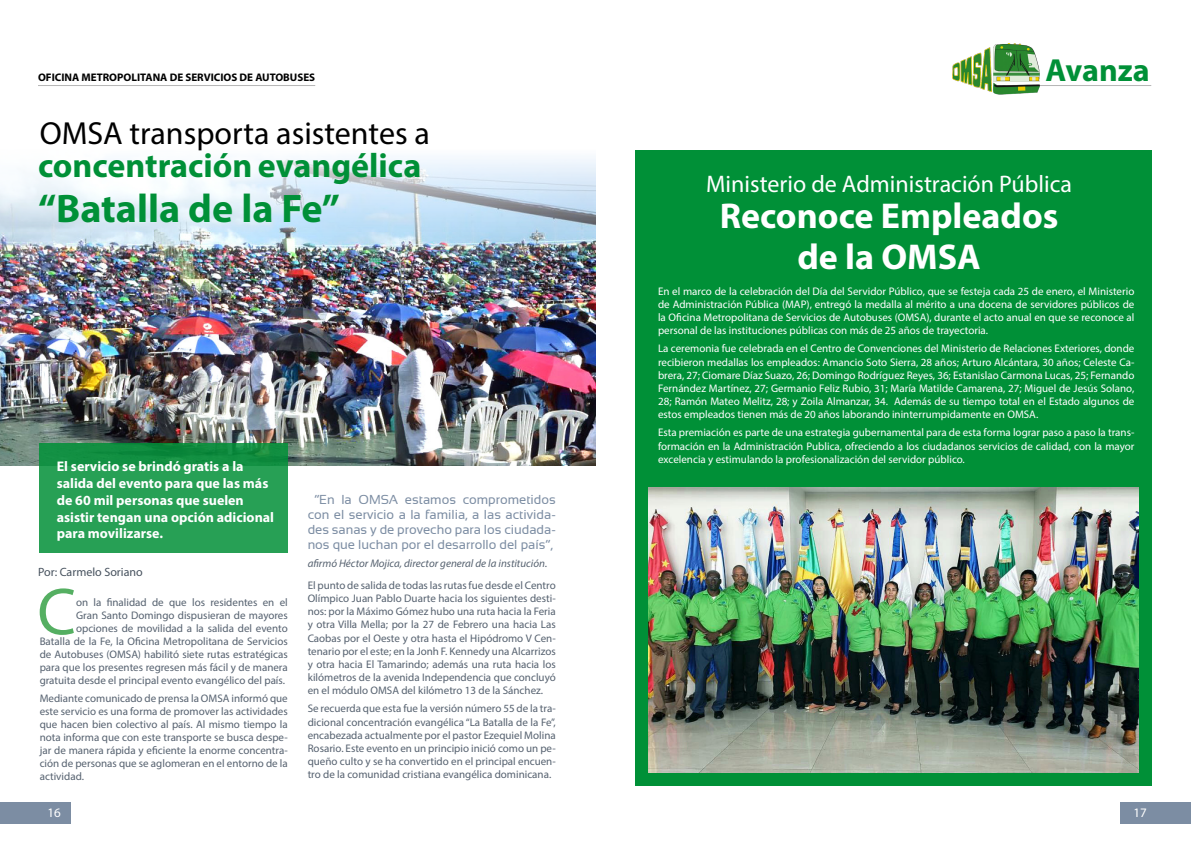
<style>
.page{position:relative;width:1191px;height:842px;background:#fff}
.page>*{position:absolute;margin:0;border:0;box-sizing:border-box;transform-origin:0 0}
.t1{font:66.9px "Myriad Pro";color:#55af62}
.t2{font:700 40px "Myriad Pro";color:#009037}
.t3{font:700 36px/40.5px "Myriad Pro";color:#fff;text-align:center}
.t4{font:700 34px "Myriad Pro";color:#009037}
.t5{font:32px "Myriad Pro";color:#000}
.t6{font:700 32px "Myriad Pro";color:#009037}
.t7{font:24px "Myriad Pro";color:#fff}
.t8{font:700 14px/16.8px "Myriad Pro";color:#fff}
.t9{font:13px/15px "Sansation";color:#7c8da3;text-align:center}
.t10{font:13px "Myriad Pro";color:#fff}
.t11{font:12px "Myriad Pro";color:#47525e}
.t12{font:11px/13.2px "Myriad Pro";color:#55616f;text-align:justify}
.t13{font:11px/13.2px "Myriad Pro";color:#fff;text-align:justify}
.t14{font:italic 11px "Myriad Pro";color:#55616f}
.t15{font:700 11px "Myriad Pro";color:#000}
</style>
<div class="page">
<div style="left:635px;top:150px;width:516px;height:636px;background:#009037"></div>
<img style="left:0;top:158px;width:595px;height:308px">
<svg style="left:40px;top:444px;width:248px;height:109px;background:#229c50"></svg>
<img style="left:648px;top:488px;width:490px;height:285px">
<hr style="left:38px;top:85px;width:277px;height:1px;background:#000">
<div style="left:0;top:802px;width:71px;height:21px;background:#7c8da3"></div>
<div style="left:1120px;top:802px;width:71px;height:21px;background:#7c8da3"></div>
<hr style="left:1038px;top:85px;width:113px;height:1px;background:#000">
<img style="left:952px;top:44px;width:88px;height:51px">
<p class="t15" style="left:38px;top:70px;width:279px">OFICINA METROPOLITANA DE SERVICIOS DE AUTOBUSES</p>
<h3 class="t5" style="left:40px;top:114px;width:392px">OMSA transporta asistentes a</h3>
<h3 class="t4" style="left:38px;top:143px;width:385px">concentración evangélica</h3>
<h2 class="t2" style="left:38px;top:182px;width:303px">“Batalla de la Fe”</h2>
<p class="t8" style="left:57px;top:457px;width:219px">El servicio se brindó gratis a la salida del evento para que las más de 60 mil personas que suelen asistir tengan una opción adicional para movilizarse.</p>
<p class="t11" style="left:38px;top:564px;width:106px">Por: Carmelo Soriano</p>
<h1 class="t1" style="left:37px;top:570px;width:40px">C</h1>
<p class="t12" style="left:40px;top:596px;width:250px;text-align:right">on la finalidad de que los residentes en el<br>Gran Santo Domingo dispusieran de mayores opciones de movilidad a la salida del evento<br>Batalla de la Fe, la Oficina Metropolitana de Servicios de Autobuses (OMSA) habilitó siete rutas estratégicas para que los presentes regresen más fácil y de manera gratuita desde el principal evento evangélico del país.</p>
<p class="t12" style="left:40px;top:692px;width:250px">Mediante comunicado de prensa la OMSA informó que este servicio es una forma de promover las actividades que hacen bien colectivo al país. Al mismo tiempo la nota informa que con este transporte se busca despe&shy;jar de manera rápida y eficiente la enorme concentra&shy;ción de personas que se aglomeran en el entorno de la actividad.</p>
<p class="t9" style="left:308px;top:492px;width:250px">“En la OMSA estamos comprometidos con el servicio a la familia, a las activida&shy;des sanas y de provecho para los ciudada&shy;nos que luchan por el desarrollo del país”,</p>
<p class="t14" style="left:308px;top:556px;width:241px">afirmó Héctor Mojica, director general de la institución.</p>
<p class="t12" style="left:308px;top:578px;width:250px">El punto de salida de todas las rutas fue desde el Centro Olímpico Juan Pablo Duarte hacia los siguientes desti&shy;nos: por la Máximo Gómez hubo una ruta hacia la Feria y otra Villa Mella; por la 27 de Febrero una hacia Las Caobas por el Oeste y otra hasta el Hipódromo V Cen&shy;tenario por el este; en la Jonh F. Kennedy una Alcarrizos y otra hacia El Tamarindo; además una ruta hacia los kilómetros de la avenida Independencia que concluyó en el módulo OMSA del kilómetro 13 de la Sánchez.</p>
<p class="t12" style="left:308px;top:702px;width:250px">Se recuerda que esta fue la versión número 55 de la tra&shy;dicional concentración evangélica “La Batalla de la Fe”, encabezada actualmente por el pastor Ezequiel Molina Rosario. Este evento en un principio inició como un pe&shy;queño culto y se ha convertido en el principal encuen&shy;tro de la comunidad cristiana evangélica dominicana.</p>
<h3 class="t6" style="left:1045px;top:49px;width:106px">Avanza</h3>
<h3 class="t7" style="left:706px;top:169px;width:368px">Ministerio de Administración Pública</h3>
<h3 class="t3" style="left:719px;top:194px;width:340px">Reconoce Empleados de la OMSA</h3>
<p class="t13" style="left:658px;top:284px;width:478px">En el marco de la celebración del Día del Servidor Público, que se festeja cada 25 de enero, el Ministerio de Administración Pública (MAP), entregó la medalla al mérito a una docena de servidores públicos de la Oficina Metropolitana de Servicios de Autobuses (OMSA), durante el acto anual en que se reconoce al personal de las instituciones públicas con más de 25 años de trayectoria.</p>
<p class="t13" style="left:658px;top:342px;width:478px">La ceremonia fue celebrada en el Centro de Convenciones del Ministerio de Relaciones Exteriores, donde recibieron medallas los empleados: Amancio Soto Sierra, 28 años; Arturo Alcántara, 30 años; Celeste Ca&shy;brera, 27; Ciomare Díaz Suazo, 26; Domingo Rodríguez Reyes, 36; Estanislao Carmona Lucas, 25; Fernando Fernández Martínez, 27; Germanio Feliz Rubio, 31; María Matilde Camarena, 27; Miguel de Jesús Solano, 28; Ramón Mateo Melitz, 28; y Zoila Almanzar, 34. Además de su tiempo total en el Estado algunos de estos empleados tienen más de 20 años laborando ininterrumpidamente en OMSA.</p>
<p class="t13" style="left:658px;top:426px;width:478px">Esta premiación es parte de una estrategia gubernamental para de esta forma lograr paso a paso la trans&shy;formación en la Administración Publica, ofreciendo a los ciudadanos servicios de calidad, con la mayor excelencia y estimulando la profesionalización del servidor público.</p>
<p class="t10" style="left:47px;top:804px;width:15px">16</p>
<p class="t10" style="left:1133px;top:804px;width:15px">17</p>
</div>
